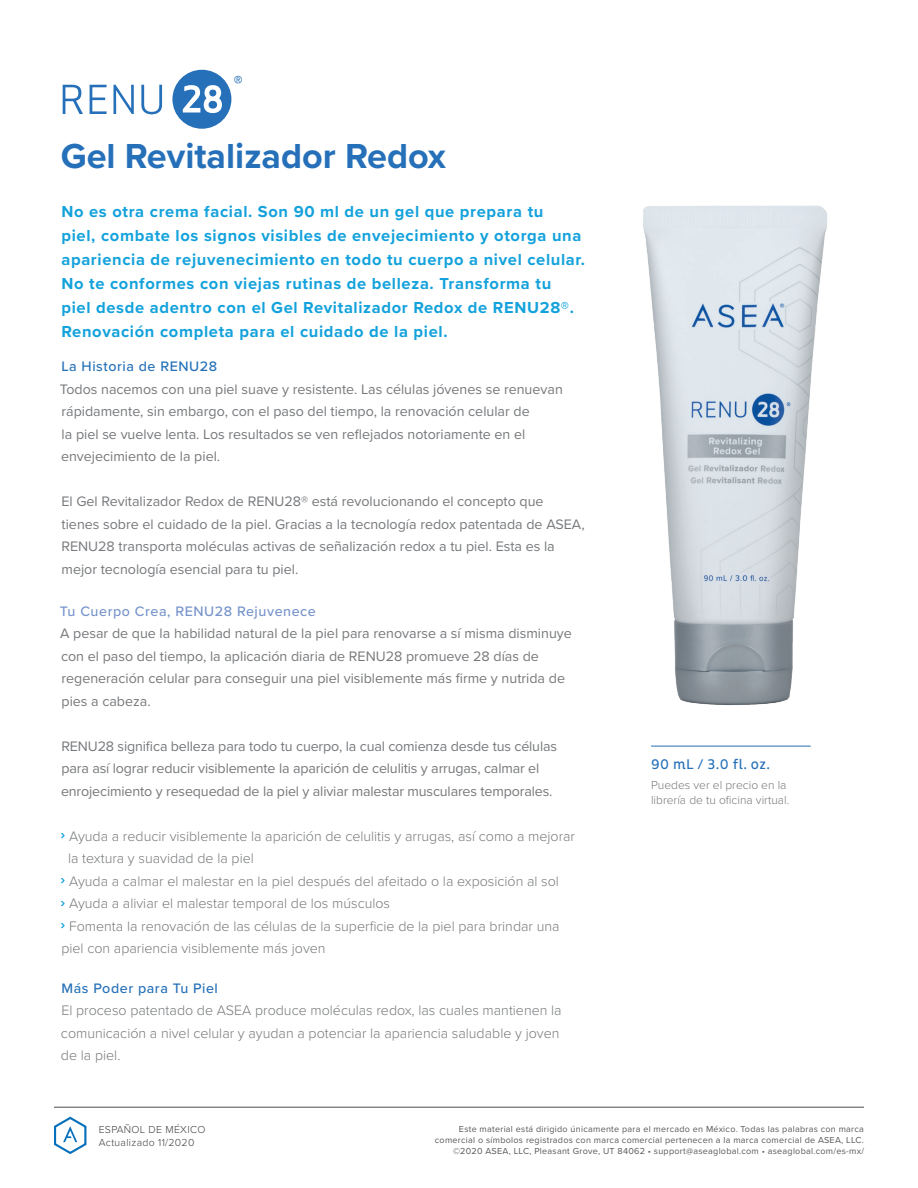
<style>
.page{position:relative;width:918px;height:1188px;background:#fff}
.page>*{position:absolute;margin:0;border:0;box-sizing:border-box;transform-origin:0 0}
.t1{font:700 36px "Proxima Nova";color:#2570b8}
.t2{font:900 18px "Proxima Nova";color:#2570b8}
.t3{font:700 16.5px/24px "Proxima Nova";letter-spacing:.04em;color:#14a2dc}
.t4{font:14.25px/22.5px "Proxima Nova";color:#76787b}
.t5{font:300 14.25px/22.5px "Proxima Nova";color:#76787b}
.t6{font:500 14.25px "Proxima Nova";letter-spacing:.04em;color:#2570b8}
.t7{font:500 14.25px "Proxima Nova";letter-spacing:.04em;color:#7794cb}
.t8{font:14.25px "Pluto Cond";letter-spacing:.03em;color:#2570b8}
.t9{font:300 12px/15px "Proxima Nova";color:#76787b}
.t10{font:300 10.5px/12.6px "Proxima Nova";letter-spacing:.03em;color:#3e3e3f}
.t11{font:9px/10.8px "Proxima Nova";letter-spacing:.03em;color:#57585a;text-align:right}
.s1{font-weight:700;color:#14a2dc}
</style>
<div class="page">
<svg style="left:54px;top:1116px;width:33px;height:39px"></svg>
<hr style="left:54px;top:1107px;width:810px;height:1px;background:#4b4c4d">
<div style="left:172px;top:70px;width:59px;height:59px;background:#2570b8;border-radius:50%"></div>
<svg style="left:183px;top:85px;width:39px;height:28px"></svg>
<svg style="left:63px;top:85px;width:20px;height:29px"></svg>
<svg style="left:90px;top:85px;width:17px;height:29px"></svg>
<svg style="left:114px;top:85px;width:20px;height:29px"></svg>
<svg style="left:141px;top:85px;width:21px;height:29px"></svg>
<img style="left:643px;top:205px;width:184px;height:500px">
<hr style="left:651px;top:746px;width:160px;height:1px;background:#2570b8">
<p class="t2" style="left:234px;top:68px;width:10px">®</p>
<h1 class="t1" style="left:61px;top:129px;width:387px">Gel Revitalizador Redox</h1>
<p class="t3" style="left:61px;top:199px;width:525px">No es otra crema facial. Son 90 ml de un gel que prepara tu<br>piel, combate los signos visibles de envejecimiento y otorga una apariencia de rejuvenecimiento en todo tu cuerpo a nivel celular.<br>No te conformes con viejas rutinas de belleza. Transforma tu<br>piel desde adentro con el Gel Revitalizador Redox de RENU28®.<br>Renovación completa para el cuidado de la piel.</p>
<p class="t6" style="left:61px;top:356px;width:157px">La Historia de RENU28</p>
<p class="t4" style="left:60px;top:377px;width:504px">Todos nacemos con una piel suave y resistente. Las células jóvenes se renuevan rápidamente, sin embargo, con el paso del tiempo, la renovación celular de<br>la piel se vuelve lenta. Los resultados se ven reflejados notoriamente en el envejecimiento de la piel.</p>
<p class="t4" style="left:61px;top:490px;width:525px">El Gel Revitalizador Redox de RENU28® está revolucionando el concepto que tienes sobre el cuidado de la piel. Gracias a la tecnología redox patentada de ASEA, RENU28 transporta moléculas activas de señalización redox a tu piel. Esta es la mejor tecnología esencial para tu piel.</p>
<p class="t7" style="left:60px;top:600px;width:257px">Tu Cuerpo Crea, RENU28 Rejuvenece</p>
<p class="t4" style="left:60px;top:622px;width:513px">A pesar de que la habilidad natural de la piel para renovarse a sí misma disminuye con el paso del tiempo, la aplicación diaria de RENU28 promueve 28 días de regeneración celular para conseguir una piel visiblemente más firme y nutrida de pies a cabeza.</p>
<p class="t4" style="left:61px;top:734px;width:497px">RENU28 significa belleza para todo tu cuerpo, la cual comienza desde tus células para así lograr reducir visiblemente la aparición de celulitis y arrugas, calmar el enrojecimiento y resequedad de la piel y aliviar malestar musculares temporales.</p>
<p class="t5" style="left:61px;top:824px;width:516px"><span class="s1">›</span> Ayuda a reducir visiblemente la aparición de celulitis y arrugas, así como a mejorar</p>
<p class="t5" style="left:68px;top:847px;width:187px">la textura y suavidad de la piel</p>
<p class="t5" style="left:61px;top:869px;width:500px"><span class="s1">›</span> Ayuda a calmar el malestar en la piel después del afeitado o la exposición al sol</p>
<p class="t5" style="left:61px;top:892px;width:331px"><span class="s1">›</span> Ayuda a aliviar el malestar temporal de los músculos</p>
<p class="t5" style="left:61px;top:914px;width:500px"><span class="s1">›</span> Fomenta la renovación de las células de la superficie de la piel para brindar una</p>
<p class="t5" style="left:61px;top:937px;width:266px">piel con apariencia visiblemente más joven</p>
<p class="t6" style="left:62px;top:978px;width:158px">Más Poder para Tu Piel</p>
<p class="t5" style="left:61px;top:999px;width:502px">El proceso patentado de ASEA produce moléculas redox, las cuales mantienen la comunicación a nivel celular y ayudan a potenciar la apariencia saludable y joven de la piel.</p>
<p class="t8" style="left:651px;top:756px;width:121px">90 mL / 3.0 fl. oz.</p>
<p class="t9" style="left:651px;top:777px;width:140px">Puedes ver el precio en la librería de tu oficina virtual.</p>
<p class="t10" style="left:99px;top:1123px;width:108px">ESPAÑOL DE MÉXICO<br>Actualizado 11/2020</p>
<p class="t11" style="left:435px;top:1124px;width:431px">Este material está dirigido únicamente para el mercado en México. Todas las palabras con marca comercial o símbolos registrados con marca comercial pertenecen a la marca comercial de ASEA, LLC. ©2020 ASEA, LLC, Pleasant Grove, UT 84062 • support@aseaglobal.com • aseaglobal.com/es-mx/</p>
</div>
